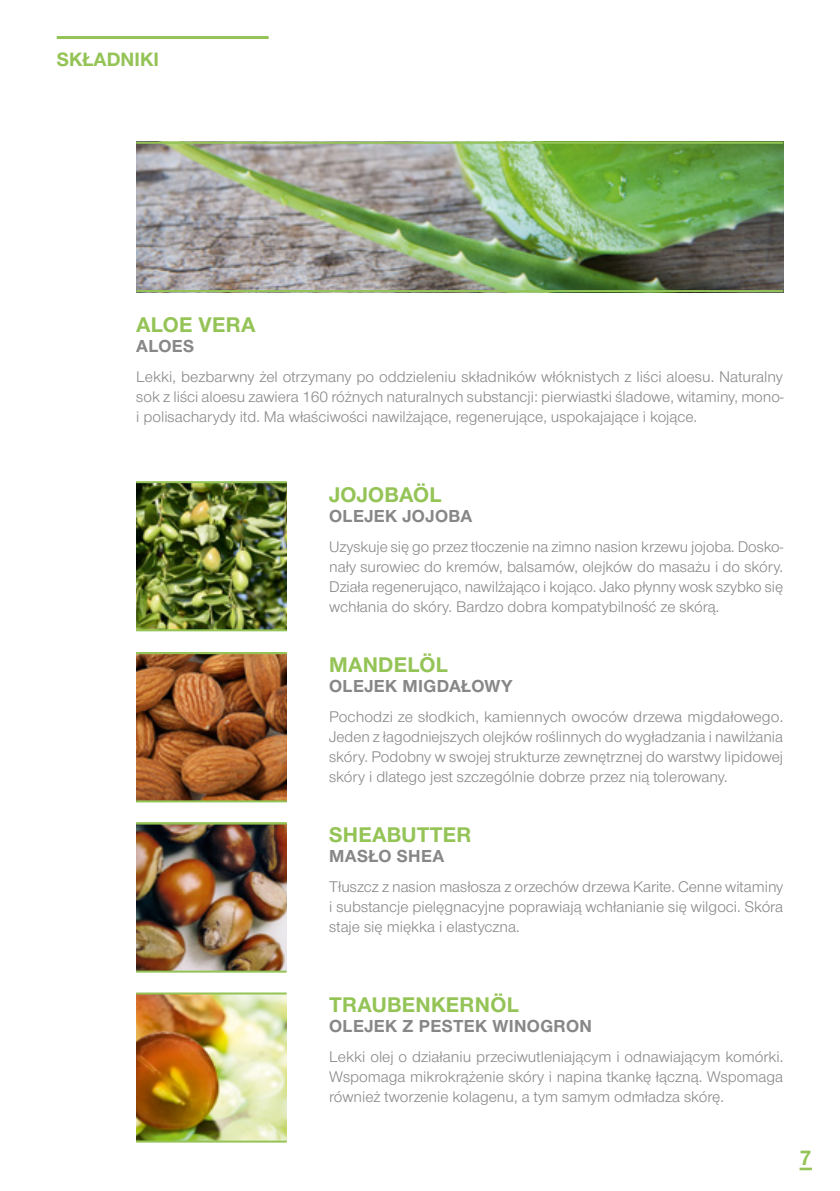
<style>
.page{position:relative;width:840px;height:1191px;background:#fff}
.page>*{position:absolute;margin:0;border:0;box-sizing:border-box;transform-origin:0 0}
.t1{font:22px "Nimbus San Nov Bol";letter-spacing:.01em;color:#94c356}
.t2{font:20px "Nimbus San Nov Bol";color:#94c356}
.t3{font:18px "Nimbus San Nov Bol";letter-spacing:.02em;color:#878787}
.t4{font:16px/20px "Nimbus San Nov";color:#878787;text-align:justify}
</style>
<div class="page">
<img style="left:136px;top:483px;width:150px;height:146px">
<img style="left:136px;top:654px;width:150px;height:146px">
<img style="left:136px;top:824px;width:150px;height:146px">
<img style="left:136px;top:994px;width:150px;height:146px">
<img style="left:136px;top:144px;width:646px;height:146px">
<svg style="left:799px;top:1167px;width:12px;height:3px"></svg>
<hr style="left:57px;top:36px;width:211px;height:3px;background:#94c356">
<hr style="left:136px;top:481px;width:150px;height:2px;background:#94c356">
<hr style="left:136px;top:142px;width:646px;height:2px;background:#94c356">
<hr style="left:136px;top:290px;width:646px;height:2px;background:#94c356">
<hr style="left:136px;top:629px;width:150px;height:2px;background:#94c356">
<hr style="left:136px;top:652px;width:150px;height:2px;background:#94c356">
<hr style="left:136px;top:822px;width:150px;height:2px;background:#94c356">
<hr style="left:136px;top:800px;width:150px;height:2px;background:#94c356">
<hr style="left:136px;top:970px;width:150px;height:2px;background:#94c356">
<hr style="left:136px;top:992px;width:150px;height:2px;background:#94c356">
<hr style="left:136px;top:1140px;width:150px;height:2px;background:#94c356">
<p class="t2" style="left:57px;top:48px;width:104px">SKŁADNIKI</p>
<h1 class="t1" style="left:136px;top:312px;width:121px">ALOE VERA</h1>
<p class="t3" style="left:136px;top:335px;width:60px">ALOES</p>
<p class="t4" style="left:136px;top:367px;width:648px">Lekki, bezbarwny żel otrzymany po oddzieleniu składników włóknistych z liści aloesu. Naturalny sok z liści aloesu zawiera 160 różnych naturalnych substancji: pierwiastki śladowe, witaminy, mono&shy;i polisacharydy itd. Ma właściwości nawilżające, regenerujące, uspokajające i kojące.</p>
<h1 class="t1" style="left:329px;top:482px;width:114px">JOJOBAÖL</h1>
<p class="t3" style="left:329px;top:505px;width:145px">OLEJEK JOJOBA</p>
<p class="t4" style="left:329px;top:537px;width:455px">Uzyskuje się go przez tłoczenie na zimno nasion krzewu jojoba. Dosko&shy;nały surowiec do kremów, balsamów, olejków do masażu i do skóry.<br>Działa regenerująco, nawilżająco i kojąco. Jako płynny wosk szybko się wchłania do skóry. Bardzo dobra kompatybilność ze skórą.</p>
<h1 class="t1" style="left:329px;top:652px;width:120px">MANDELÖL</h1>
<p class="t3" style="left:329px;top:675px;width:185px">OLEJEK MIGDAŁOWY</p>
<p class="t4" style="left:329px;top:707px;width:455px">Pochodzi ze słodkich, kamiennych owoców drzewa migdałowego.<br>Jeden z łagodniejszych olejków roślinnych do wygładzania i nawilżania skóry. Podobny w swojej strukturze zewnętrznej do warstwy lipidowej skóry i dlatego jest szczególnie dobrze przez nią tolerowany.</p>
<h1 class="t1" style="left:329px;top:822px;width:144px">SHEABUTTER</h1>
<p class="t3" style="left:329px;top:845px;width:117px">MASŁO SHEA</p>
<p class="t4" style="left:329px;top:877px;width:455px">Tłuszcz z nasion masłosza z orzechów drzewa Karite. Cenne witaminy i substancje pielęgnacyjne poprawiają wchłanianie się wilgoci. Skóra staje się miękka i elastyczna.</p>
<h1 class="t1" style="left:329px;top:992px;width:191px">TRAUBENKERNÖL</h1>
<p class="t3" style="left:329px;top:1015px;width:264px">OLEJEK Z PESTEK WINOGRON</p>
<p class="t4" style="left:329px;top:1047px;width:455px">Lekki olej o działaniu przeciwutleniającym i odnawiającym komórki.<br>Wspomaga mikrokrążenie skóry i napina tkankę łączną. Wspomaga również tworzenie kolagenu, a tym samym odmładza skórę.</p>
<h1 class="t1" style="left:799px;top:1144px;width:14px">7</h1>
</div>
